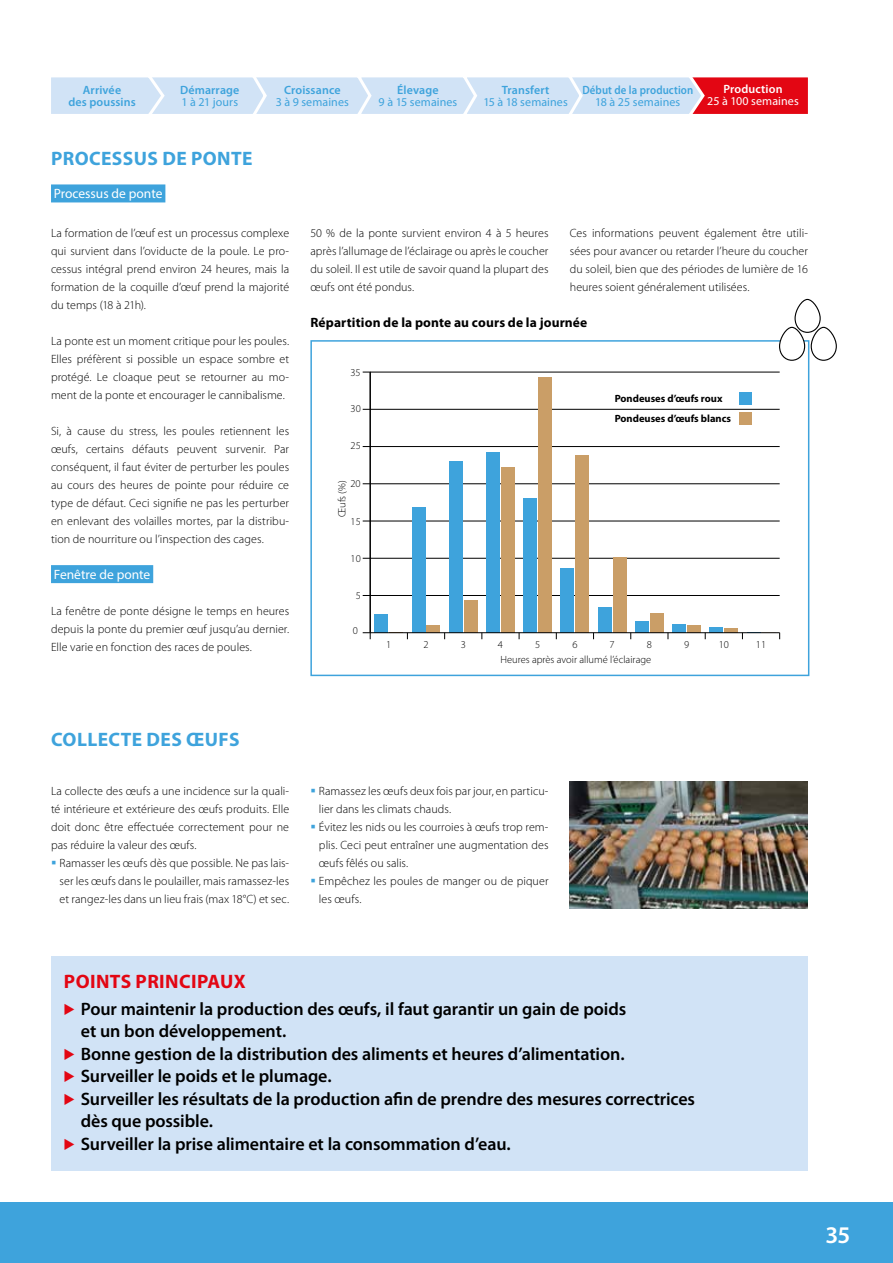
<style>
.page{position:relative;width:893px;height:1263px;background:#fff}
.page>*{position:absolute;margin:0;border:0;box-sizing:border-box;transform-origin:0 0}
.t1{font:600 24px "Myriad Pro";color:#fff}
.t2{font:700 19.5px "Myriad Pro";letter-spacing:.02em;color:#3ea3dc}
.t3{font:700 19.5px "Myriad Pro";letter-spacing:.02em;color:#e30613}
.t4{font:600 18px/22.5px "Myriad Pro";letter-spacing:-.005em;color:#000}
.t5{font:700 13.5px "Myriad Pro";letter-spacing:.01em;color:#000}
.t6{font:13.5px "Myriad Pro";color:#fff}
.t7{font:300 12px/18px "Myriad Pro";letter-spacing:.005em;color:#000;text-align:justify}
.t8{font:12px "Myriad Pro";letter-spacing:.005em;color:#3ea3dc}
.t9{font:600 12px/12px "Myriad Pro";letter-spacing:.01em;color:#3ea3dc;text-align:center}
.t10{font:600 12px "Myriad Pro";letter-spacing:.01em;color:#3ea3dc;scale:.9 1}
.t11{font:12px "Myriad Pro";letter-spacing:.01em;color:#fff}
.t12{font:600 12px "Myriad Pro";letter-spacing:.01em;color:#fff}
.t13{font:300 10.5px "Myriad Pro";color:#000}
.t14{font:700 10.5px "Myriad Pro";color:#000}
.s1{color:#e30613}
</style>
<div class="page">
<div style="left:0;top:1203px;width:893px;height:60px;background:#3ea3dc"></div>
<div style="left:51px;top:184px;width:114px;height:18px;background:#3ea3dc"></div>
<div style="left:51px;top:565px;width:102px;height:18px;background:#3ea3dc"></div>
<img style="left:570px;top:781px;width:238px;height:128px">
<div style="left:51px;top:956px;width:757px;height:215px;background:#d1e3f6"></div>
<hr style="left:369px;top:372px;width:2px;height:261px;background:#000">
<hr style="left:370px;top:595px;width:410px;height:1px;background:#000">
<hr style="left:370px;top:558px;width:410px;height:1px;background:#000">
<hr style="left:370px;top:521px;width:410px;height:1px;background:#000">
<hr style="left:370px;top:483px;width:410px;height:1px;background:#000">
<hr style="left:370px;top:446px;width:410px;height:1px;background:#000">
<hr style="left:370px;top:409px;width:410px;height:1px;background:#000">
<hr style="left:370px;top:372px;width:410px;height:1px;background:#000">
<svg style="left:390px;top:633px;width:18px;height:6px"></svg>
<div style="left:427px;top:625px;width:13px;height:8px;background:#ca9e67"></div>
<div style="left:464px;top:600px;width:13px;height:33px;background:#ca9e67"></div>
<div style="left:501px;top:467px;width:14px;height:166px;background:#ca9e67"></div>
<div style="left:538px;top:377px;width:14px;height:256px;background:#ca9e67"></div>
<div style="left:576px;top:455px;width:13px;height:178px;background:#ca9e67"></div>
<div style="left:613px;top:557px;width:13px;height:76px;background:#ca9e67"></div>
<div style="left:650px;top:613px;width:13px;height:20px;background:#ca9e67"></div>
<div style="left:687px;top:625px;width:14px;height:8px;background:#ca9e67"></div>
<div style="left:725px;top:628px;width:13px;height:5px;background:#ca9e67"></div>
<div style="left:375px;top:614px;width:13px;height:19px;background:#3ea3dc"></div>
<div style="left:412px;top:508px;width:13px;height:125px;background:#3ea3dc"></div>
<div style="left:449px;top:461px;width:13px;height:172px;background:#3ea3dc"></div>
<div style="left:486px;top:452px;width:14px;height:181px;background:#3ea3dc"></div>
<div style="left:524px;top:499px;width:13px;height:134px;background:#3ea3dc"></div>
<div style="left:561px;top:569px;width:13px;height:64px;background:#3ea3dc"></div>
<div style="left:598px;top:607px;width:13px;height:26px;background:#3ea3dc"></div>
<div style="left:635px;top:621px;width:14px;height:12px;background:#3ea3dc"></div>
<div style="left:672px;top:624px;width:14px;height:9px;background:#3ea3dc"></div>
<div style="left:710px;top:627px;width:13px;height:6px;background:#3ea3dc"></div>
<svg style="left:742px;top:633px;width:18px;height:6px"></svg>
<svg style="left:363px;top:632px;width:8px;height:7px"></svg>
<div style="left:739px;top:392px;width:13px;height:12px;background:#3ea3dc"></div>
<div style="left:739px;top:412px;width:13px;height:13px;background:#ca9e67"></div>
<hr style="left:370px;top:632px;width:410px;height:1px;background:#000">
<div style="left:310px;top:340px;width:499px;height:336px;border:2px solid #3ea3dc"></div>
<svg style="left:778px;top:298px;width:59px;height:63px"></svg>
<div style="left:684px;top:76px;width:125px;height:39px;background:#e30613"></div>
<div style="left:682px;top:74px;width:129px;height:43px;border:3px solid #fff"></div>
<svg style="left:51px;top:74px;width:656px;height:43px"></svg>
<p class="t9" style="left:68px;top:84px;width:69px">Arrivée<br>des poussins</p>
<p class="t9" style="left:180px;top:84px;width:61px">Démarrage</p>
<p class="t8" style="left:181px;top:95px;width:58px">1 à 21 jours</p>
<h2 class="t2" style="left:51px;top:147px;width:203px">PROCESSUS DE PONTE</h2>
<p class="t9" style="left:284px;top:84px;width:58px">Croissance</p>
<p class="t8" style="left:276px;top:95px;width:75px">3 à 9 semaines</p>
<p class="t9" style="left:397px;top:84px;width:43px">Élevage</p>
<p class="t8" style="left:379px;top:95px;width:80px">9 à 15 semaines</p>
<p class="t9" style="left:502px;top:84px;width:49px">Transfert</p>
<p class="t8" style="left:483px;top:95px;width:86px">15 à 18 semaines</p>
<p class="t10" style="left:582px;top:83px;width:125px">Début de la production</p>
<p class="t8" style="left:595px;top:95px;width:87px">18 à 25 semaines</p>
<p class="t12" style="left:723px;top:81px;width:61px">Production</p>
<p class="t11" style="left:707px;top:94px;width:93px">25 à 100 semaines</p>
<p class="t6" style="left:54px;top:185px;width:110px">Processus de ponte</p>
<p class="t7" style="left:51px;top:223px;width:240px">La formation de l’œuf est un processus complexe qui survient dans l’oviducte de la poule. Le pro&shy;cessus intégral prend environ 24 heures, mais la formation de la coquille d’œuf prend la majorité du temps (18 à 21h).</p>
<p class="t7" style="left:51px;top:331px;width:240px">La ponte est un moment critique pour les poules.<br>Elles préfèrent si possible un espace sombre et protégé. Le cloaque peut se retourner au mo&shy;ment de la ponte et encourager le cannibalisme.</p>
<p class="t7" style="left:51px;top:421px;width:240px">Si, à cause du stress, les poules retiennent les œufs, certains défauts peuvent survenir. Par conséquent, il faut éviter de perturber les poules au cours des heures de pointe pour réduire ce type de défaut. Ceci signifie ne pas les perturber en enlevant des volailles mortes, par la distribu&shy;tion de nourriture ou l’inspection des cages.</p>
<p class="t6" style="left:54px;top:566px;width:98px">Fenêtre de ponte</p>
<p class="t7" style="left:51px;top:601px;width:240px">La fenêtre de ponte désigne le temps en heures depuis la ponte du premier œuf jusqu’au dernier.<br>Elle varie en fonction des races de poules.</p>
<p class="t7" style="left:310px;top:223px;width:240px">50 % de la ponte survient environ 4 à 5 heures après l’allumage de l’éclairage ou après le coucher du soleil. Il est utile de savoir quand la plupart des œufs ont été pondus.</p>
<p class="t7" style="left:570px;top:223px;width:240px">Ces informations peuvent également être utili&shy;sées pour avancer ou retarder l’heure du coucher du soleil, bien que des périodes de lumière de 16 heures soient généralement utilisées.</p>
<p class="t5" style="left:310px;top:314px;width:278px">Répartition de la ponte au cours de la journée</p>
<p class="t13" style="left:350px;top:366px;width:12px">35</p>
<p class="t13" style="left:351px;top:402px;width:12px">30</p>
<p class="t13" style="left:351px;top:440px;width:12px">25</p>
<p class="t13" style="left:350px;top:477px;width:12px">20</p>
<p class="t13" style="left:336px;top:517px;width:38px;rotate:-90deg">Œufs (%)</p>
<p class="t13" style="left:351px;top:515px;width:12px">15</p>
<p class="t13" style="left:351px;top:552px;width:12px">10</p>
<p class="t13" style="left:356px;top:589px;width:7px">5</p>
<p class="t13" style="left:353px;top:624px;width:7px">0</p>
<p class="t14" style="left:615px;top:392px;width:109px">Pondeuses d’œufs roux</p>
<p class="t14" style="left:615px;top:412px;width:118px">Pondeuses d’œufs blancs</p>
<p class="t13" style="left:386px;top:638px;width:7px">1</p>
<p class="t13" style="left:423px;top:638px;width:7px">2</p>
<p class="t13" style="left:461px;top:638px;width:7px">3</p>
<p class="t13" style="left:498px;top:638px;width:7px">4</p>
<p class="t13" style="left:535px;top:638px;width:7px">5</p>
<p class="t13" style="left:572px;top:638px;width:7px">6</p>
<p class="t13" style="left:610px;top:638px;width:7px">7</p>
<p class="t13" style="left:647px;top:638px;width:7px">8</p>
<p class="t13" style="left:684px;top:638px;width:7px">9</p>
<p class="t13" style="left:719px;top:638px;width:12px">10</p>
<p class="t13" style="left:756px;top:638px;width:12px">11</p>
<p class="t13" style="left:500px;top:653px;width:152px">Heures après avoir allumé l’éclairage</p>
<h2 class="t2" style="left:51px;top:728px;width:190px">COLLECTE DES ŒUFS</h2>
<p class="t7" style="left:51px;top:781px;width:240px">La collecte des œufs a une incidence sur la quali&shy;té intérieure et extérieure des œufs produits. Elle doit donc être effectuée correctement pour ne pas réduire la valeur des œufs.</p>
<p class="t7" style="left:60px;top:853px;width:231px">Ramasser les œufs dès que possible. Ne pas lais&shy;ser les œufs dans le poulailler, mais ramassez-les et rangez-les dans un lieu frais (max 18°C) et sec.</p>
<p class="t7" style="left:319px;top:781px;width:231px;text-align:left">Ramassez les œufs deux fois par jour, en particu&shy;lier dans les climats chauds.<br>Évitez les nids ou les courroies à œufs trop rem&shy;plis. Ceci peut entraîner une augmentation des œufs fêlés ou salis.<br>Empêchez les poules de manger ou de piquer les œufs.</p>
<h2 class="t3" style="left:64px;top:970px;width:183px">POINTS PRINCIPAUX</h2>
<h3 class="t4" style="left:81px;top:997px;width:547px;text-indent:-17px"><span class="s1">•</span> Pour maintenir la production des œufs, il faut garantir un gain de poids et un bon développement.</h3>
<h3 class="t4" style="left:64px;top:1042px;width:562px"><span class="s1">•</span> Bonne gestion de la distribution des aliments et heures d’alimentation.</h3>
<h3 class="t4" style="left:64px;top:1064px;width:269px"><span class="s1">•</span> Surveiller le poids et le plumage.</h3>
<h3 class="t4" style="left:81px;top:1087px;width:616px;text-indent:-17px"><span class="s1">•</span> Surveiller les résultats de la production afin de prendre des mesures correctrices dès que possible.</h3>
<h3 class="t4" style="left:64px;top:1132px;width:449px"><span class="s1">•</span> Surveiller la prise alimentaire et la consommation d’eau.</h3>
<h1 class="t1" style="left:825px;top:1219px;width:27px">35</h1>
</div>
